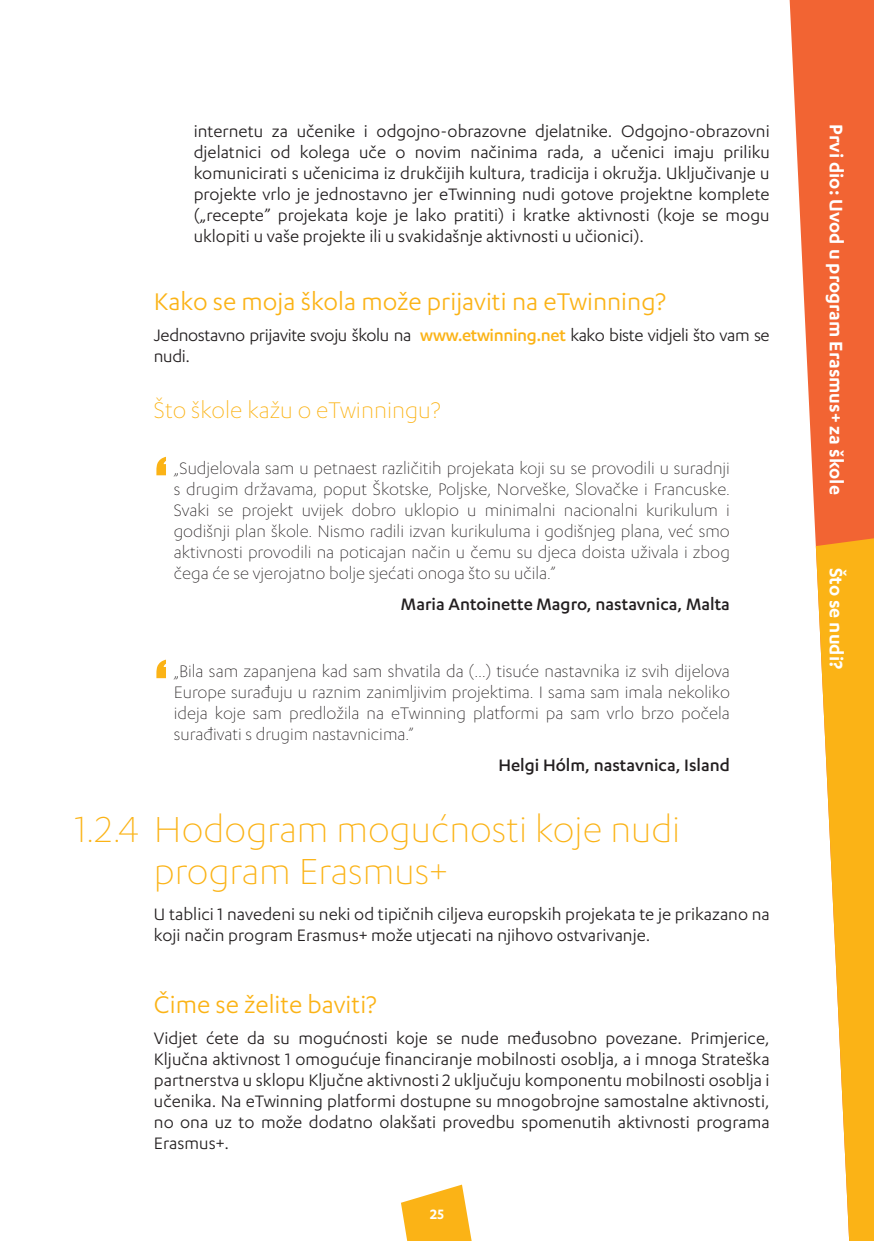
<style>
.page{position:relative;width:874px;height:1241px;background:#fff}
.page>*{position:absolute;margin:0;border:0;box-sizing:border-box;transform-origin:0 0}
.t1{font:72.45px "Impact";color:#fbb316}
.t2{font:300 42px/42px "Karbon";color:#fbb316}
.t3{font:28px "Karbon";color:#fbb316}
.t4{font:300 26.25px "Karbon";color:#fbb316}
.t5{font:600 21px "Karbon";color:#fff}
.t6{font:19.25px/21px "Karbon";color:#231f20;text-align:justify}
.t7{font:300 19.25px/21px "Karbon";color:#231f20;text-align:justify}
.t8{font:19.25px/21px "Karbon";letter-spacing:-.02em;color:#231f20}
.t9{font:500 19.25px "Karbon";color:#231f20}
.t10{font:600 15.75px "Karbon";color:#fff}
.s1{color:#fff}
.s2{font-weight:500;color:#fbb316}
</style>
<div class="page">
<svg style="left:401px;top:1184px;width:70px;height:56px"></svg>
<svg style="left:789px;top:0;width:84px;height:538px;fill:#f26433"></svg>
<svg style="left:815px;top:538px;width:58px;height:702px"></svg>
<p class="t6" style="left:193px;top:120px;width:577px">internetu za učenike i odgojno-obrazovne djelatnike. Odgojno-obrazovni djelatnici od kolega uče o novim načinima rada, a učenici imaju priliku komunicirati s učenicima iz drukčijih kultura, tradicija i okružja. Uključivanje u projekte vrlo je jednostavno jer eTwinning nudi gotove projektne komplete („recepte” projekata koje je lako pratiti) i kratke aktivnosti (koje se mogu uklopiti u vaše projekte ili u svakidašnje aktivnosti u učionici).</p>
<h3 class="t3" style="left:75px;top:286px;width:592px"><span class="s1">1.2.3.3</span> Kako se moja škola može prijaviti na eTwinning?</h3>
<p class="t8" style="left:154px;top:324px;width:617px">Jednostavno prijavite svoju školu na <span class="s2">www.etwinning.net</span> kako biste vidjeli što vam se nudi.</p>
<h3 class="t4" style="left:154px;top:395px;width:288px">Što škole kažu o eTwinningu?</h3>
<h1 class="t1" style="left:155px;top:429px;width:14px">‘</h1>
<p class="t7" style="left:174px;top:457px;width:557px">„Sudjelovala sam u petnaest različitih projekata koji su se provodili u suradnji s drugim državama, poput Škotske, Poljske, Norveške, Slovačke i Francuske.<br>Svaki se projekt uvijek dobro uklopio u minimalni nacionalni kurikulum i godišnji plan škole. Nismo radili izvan kurikuluma i godišnjeg plana, već smo aktivnosti provodili na poticajan način u čemu su djeca doista uživala i zbog čega će se vjerojatno bolje sjećati onoga što su učila.”</p>
<p class="t9" style="left:400px;top:593px;width:330px">Maria Antoinette Magro, nastavnica, Malta</p>
<h1 class="t1" style="left:155px;top:632px;width:14px">‘</h1>
<p class="t7" style="left:174px;top:659px;width:557px">„Bila sam zapanjena kad sam shvatila da (…) tisuće nastavnika iz svih dijelova Europe surađuju u raznim zanimljivim projektima. I sama sam imala nekoliko ideja koje sam predložila na eTwinning platformi pa sam vrlo brzo počela surađivati s drugim nastavnicima.”</p>
<p class="t9" style="left:498px;top:753px;width:233px">Helgi Hólm, nastavnica, Island</p>
<h2 class="t2" style="left:154px;top:807px;width:527px;text-indent:-79px">1.2.4 Hodogram mogućnosti koje nudi program Erasmus+</h2>
<p class="t6" style="left:154px;top:903px;width:617px">U tablici 1 navedeni su neki od tipičnih ciljeva europskih projekata te je prikazano na koji način program Erasmus+ može utjecati na njihovo ostvarivanje.</p>
<h3 class="t3" style="left:154px;top:989px;width:224px">Čime se želite baviti?</h3>
<p class="t6" style="left:154px;top:1027px;width:617px">Vidjet ćete da su mogućnosti koje se nude međusobno povezane. Primjerice, Ključna aktivnost 1 omogućuje financiranje mobilnosti osoblja, a i mnoga Strateška partnerstva u sklopu Ključne aktivnosti 2 uključuju komponentu mobilnosti osoblja i učenika. Na eTwinning platformi dostupne su mnogobrojne samostalne aktivnosti, no ona uz to može dodatno olakšati provedbu spomenutih aktivnosti programa Erasmus+.</p>
<p class="t10" style="left:430px;top:1204px;width:15px">25</p>
<p class="t5" style="left:847px;top:124px;width:372px;rotate:90deg">Prvi dio: Uvod u program Erasmus+ za škole</p>
<p class="t5" style="left:847px;top:567px;width:103px;rotate:90deg">Što se nudi?</p>
</div>
